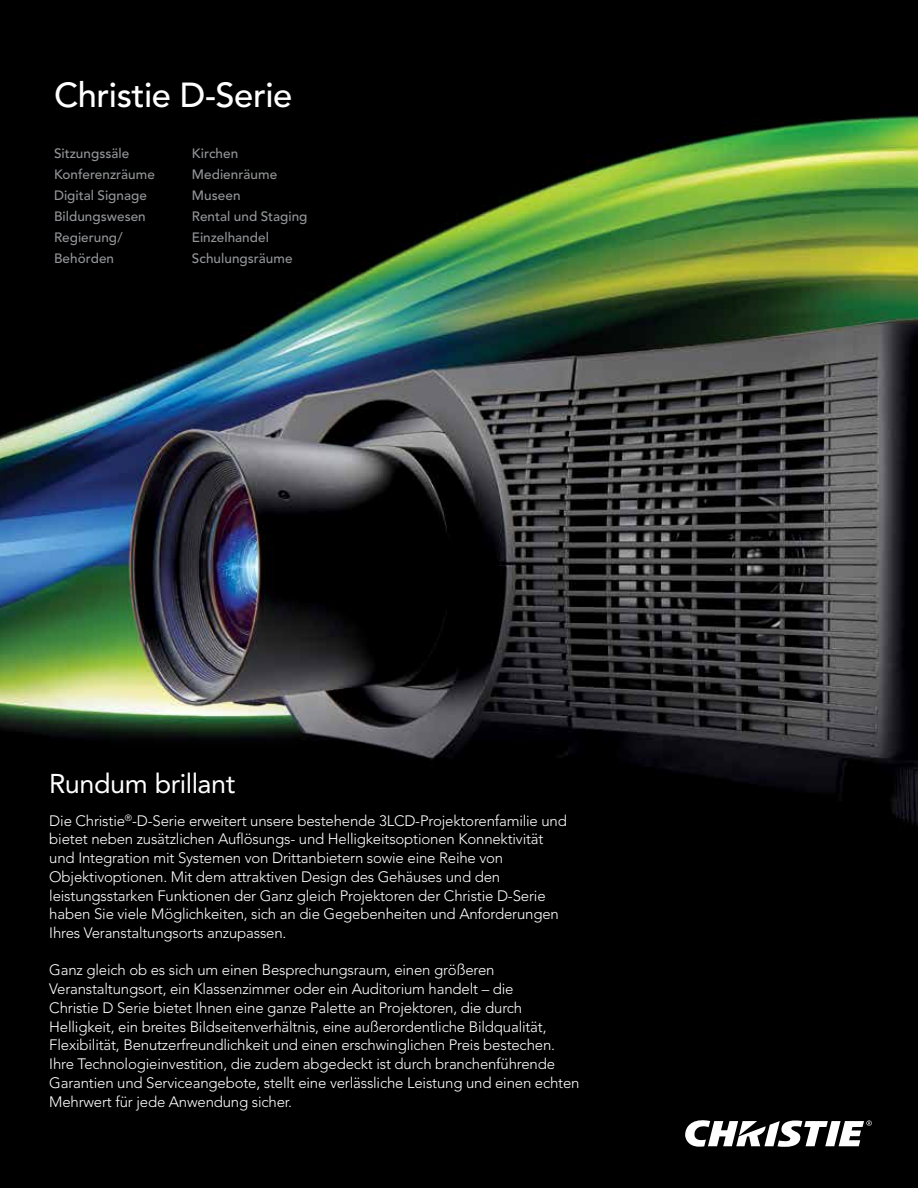
<style>
.page{position:relative;width:918px;height:1188px;background:#fff}
.page>*{position:absolute;margin:0;border:0;box-sizing:border-box;transform-origin:0 0}
.t1{font:500 34.5px "Avenir";letter-spacing:-.01em;color:#fff}
.t2{font:27px "Avenir";letter-spacing:-.015em;color:#fff}
.t3{font:300 15px/18.8px "Avenir";letter-spacing:-.01em;color:#fff}
.t4{font:500 13.5px/21px "Avenir";letter-spacing:.005em;color:#939598}
</style>
<div class="page">
<img style="left:0;top:0;width:918px;height:1188px">
<svg style="left:685px;top:1119px;width:187px;height:28px"></svg>
<h1 class="t1" style="left:54px;top:76px;width:240px">Christie D-Serie</h1>
<p class="t4" style="left:54px;top:144px;width:102px">Sitzungssäle<br>Konferenzräume<br>Digital Signage<br>Bildungswesen<br>Regierung/<br>Behörden</p>
<p class="t4" style="left:192px;top:144px;width:117px">Kirchen<br>Medienräume<br>Museen<br>Rental und Staging<br>Einzelhandel<br>Schulungsräume</p>
<h2 class="t2" style="left:49px;top:768px;width:187px">Rundum brillant</h2>
<p class="t3" style="left:49px;top:811px;width:519px">Die Christie<sup>®</sup>-D-Serie erweitert unsere bestehende 3LCD-Projektorenfamilie und bietet neben zusätzlichen Auflösungs- und Helligkeitsoptionen Konnektivität und Integration mit Systemen von Drittanbietern sowie eine Reihe von Objektivoptionen. Mit dem attraktiven Design des Gehäuses und den leistungsstarken Funktionen der Ganz gleich Projektoren der Christie D-Serie haben Sie viele Möglichkeiten, sich an die Gegebenheiten und Anforderungen Ihres Veranstaltungsorts anzupassen.</p>
<p class="t3" style="left:49px;top:961px;width:532px">Ganz gleich ob es sich um einen Besprechungsraum, einen größeren Veranstaltungsort, ein Klassenzimmer oder ein Auditorium handelt – die<br>Christie D Serie bietet Ihnen eine ganze Palette an Projektoren, die durch Helligkeit, ein breites Bildseitenverhältnis, eine außerordentliche Bildqualität, Flexibilität, Benutzerfreundlichkeit und einen erschwinglichen Preis bestechen.<br>Ihre Technologieinvestition, die zudem abgedeckt ist durch branchenführende Garantien und Serviceangebote, stellt eine verlässliche Leistung und einen echten Mehrwert für jede Anwendung sicher.</p>
</div>
